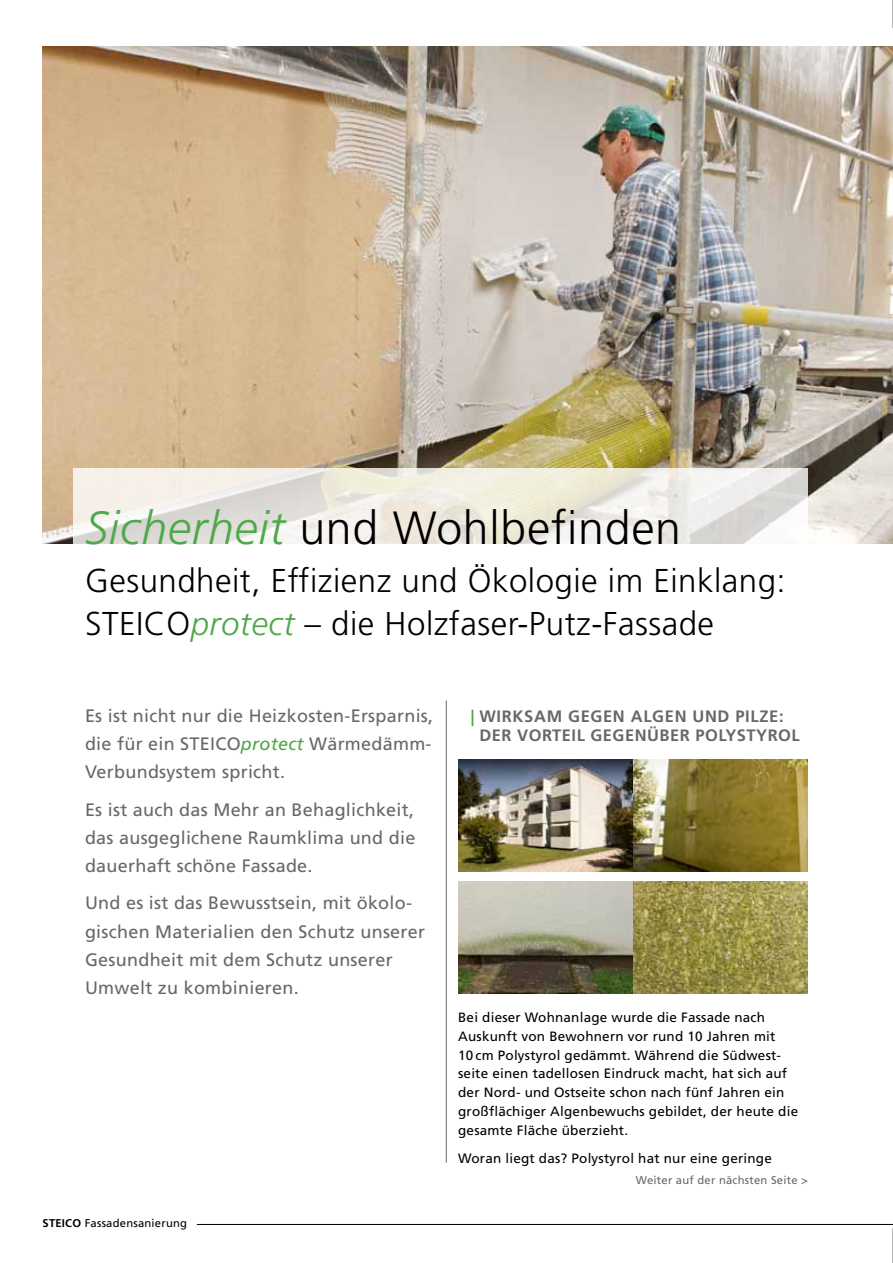
<style>
.page{position:relative;width:893px;height:1263px;background:#fff}
.page>*{position:absolute;margin:0;border:0;box-sizing:border-box;transform-origin:0 0}
.t1{font:300 46.5px "Frutiger";letter-spacing:.015em;color:#000}
.t2{font:300 33px/42.8px "Frutiger";letter-spacing:.015em;color:#000}
.t3{font:18px/28px "Frutiger";letter-spacing:.015em;color:#6a6864;text-align:justify}
.t4{font:700 16.5px "Frutiger";letter-spacing:.03em;color:#6a6864}
.t5{font:13.5px/18.8px "Frutiger";letter-spacing:.015em;color:#000}
.t6{font:11.25px "Frutiger";letter-spacing:.02em;color:#6a6864}
.t7{font:11.25px "Frutiger";letter-spacing:.02em;color:#000}
.s1{font-style:italic;color:#4da94a}
.s2{font-weight:700}
.s3{color:#4da94a}
</style>
<div class="page">
<hr style="left:197px;top:1224px;width:696px;height:1px;background:#000">
<svg style="left:892px;top:0;width:1px;height:28px"></svg>
<hr style="left:892px;top:1228px;width:1px;height:35px;background:#000">
<hr style="left:446px;top:700px;width:1px;height:463px;background:#6a6864">
<img style="left:43px;top:47px;width:850px;height:497px">
<svg style="left:73px;top:469px;width:735px;height:75px"></svg>
<img style="left:458px;top:759px;width:350px;height:113px">
<img style="left:458px;top:881px;width:350px;height:113px">
<h1 class="t1" style="left:85px;top:501px;width:598px"><span class="s1">Sicherheit</span> und Wohlbefinden</h1>
<h2 class="t2" style="left:85px;top:560px;width:702px">Gesundheit, Effizienz und Ökologie im Einklang:<br>STEICO<span class="s1">protect</span> – die Holzfaser-Putz-Fassade</h2>
<h3 class="t3" style="left:85px;top:702px;width:350px">Es ist nicht nur die Heizkosten-Ersparnis, die für ein STEICO<span class="s1">protect</span> Wärmedämm-Verbundsystem spricht.</h3>
<h3 class="t3" style="left:85px;top:795px;width:332px">Es ist auch das Mehr an Behaglichkeit, das ausgeglichene Raumklima und die dauerhaft schöne Fassade.</h3>
<h3 class="t3" style="left:85px;top:889px;width:342px;text-align:left">Und es ist das Bewusstsein, mit ökolo&shy;gischen Materialien den Schutz unserer Gesundheit mit dem Schutz unserer Umwelt zu kombinieren.</h3>
<p class="t7" style="left:43px;top:1216px;width:146px"><span class="s2">STEICO</span> Fassadensanierung</p>
<p class="t4" style="left:471px;top:706px;width:109px"><span class="s3">|</span> WIRKSAM GEGE</p>
<p class="t4" style="left:613px;top:706px;width:172px">N ALGEN UND PILZE:</p>
<p class="t4" style="left:479px;top:725px;width:123px">DER VORTEIL GEGE</p>
<p class="t4" style="left:635px;top:725px;width:167px">NÜBE R PO LYSTYRO L</p>
<p class="t5" style="left:458px;top:1008px;width:341px">Bei dieser Wohnanlage wurde die Fassade nach Auskunft von Bewohnern vor rund 10 Jahren mit<br>10 cm Polystyrol gedämmt. Während die Südwest&shy;seite einen tadellosen Eindruck macht, hat sich auf der Nord- und Ostseite schon nach fünf Jahren ein großflächiger Algenbewuchs gebildet, der heute die gesamte Fläche überzieht.</p>
<p class="t5" style="left:458px;top:1149px;width:315px">Woran liegt das? Polystyrol hat nur eine geringe</p>
<p class="t6" style="left:636px;top:1173px;width:173px">Weiter auf der nächsten Seite &gt;</p>
</div>
